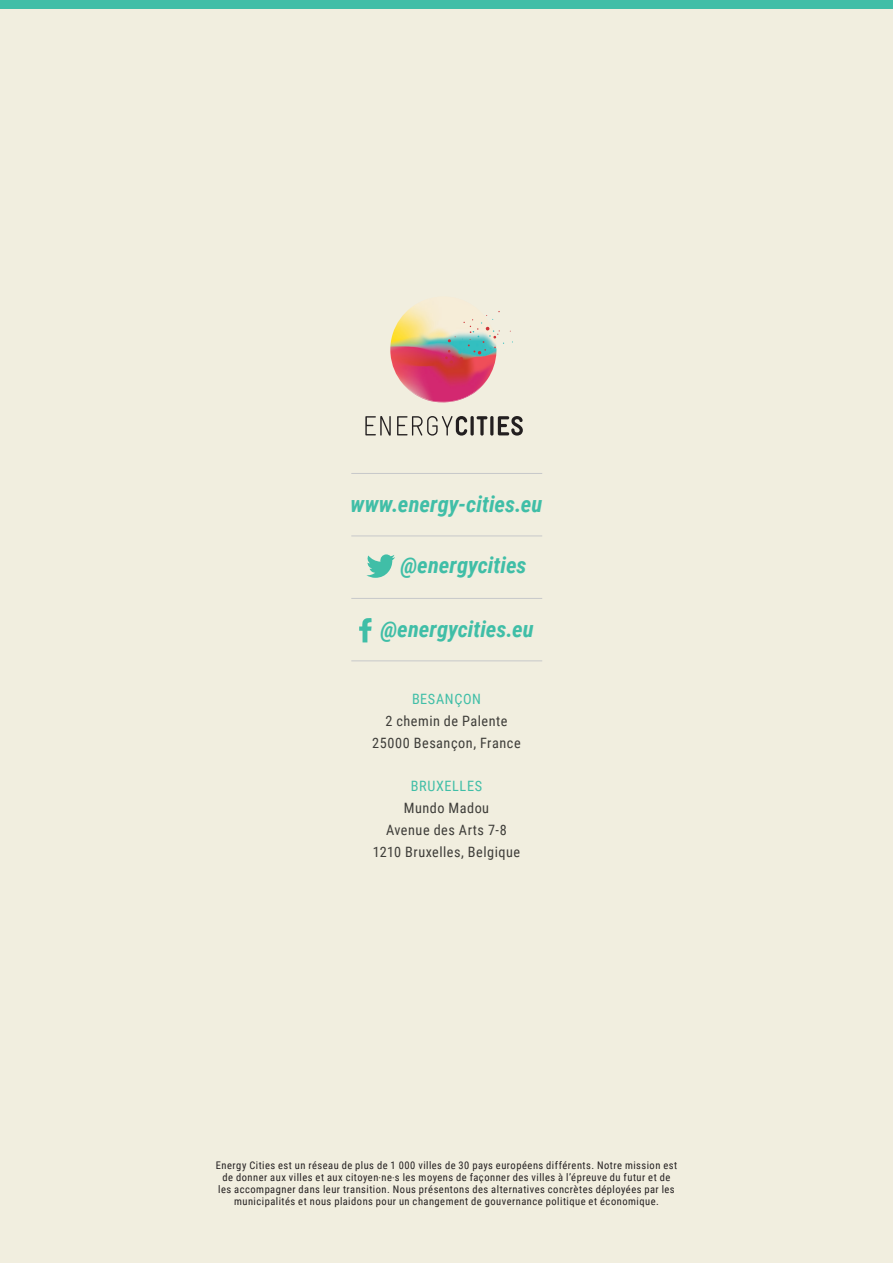
<style>
.page{position:relative;width:893px;height:1263px;background:#f1eedf}
.page>*{position:absolute;margin:0;border:0;box-sizing:border-box;transform-origin:0 0}
.t1{font:italic 700 22.5px "Roboto Condensed";color:#40bea7}
.Copytext{font:14.25px "Roboto Condensed";letter-spacing:.035em;color:#3e3d39}
.Copytext-2{font:14.25px "Roboto Condensed";letter-spacing:.045em;color:#40bea7}
.Footnotes{font:10.5px/12px "Roboto Condensed";letter-spacing:.045em;color:#231f20;text-align:center}
</style>
<div class="page">
<svg style="left:365px;top:416px;width:26px;height:20px"></svg>
<svg style="left:397px;top:416px;width:70px;height:20px"></svg>
<svg style="left:470px;top:416px;width:4px;height:20px"></svg>
<svg style="left:477px;top:416px;width:10px;height:20px"></svg>
<hr style="left:490px;top:416px;width:3px;height:20px;background:#231f20;border-radius:2px">
<svg style="left:498px;top:416px;width:25px;height:20px"></svg>
<img style="left:390px;top:301px;width:114px;height:101px">
<svg style="left:366px;top:554px;width:29px;height:24px"></svg>
<svg style="left:359px;top:618px;width:13px;height:24px"></svg>
<hr style="left:351px;top:473px;width:191px;height:1px;background:#c7c8ca">
<hr style="left:351px;top:535px;width:191px;height:1px;background:#c7c8ca">
<hr style="left:351px;top:598px;width:191px;height:1px;background:#c7c8ca">
<hr style="left:351px;top:660px;width:191px;height:1px;background:#c7c8ca">
<div style="left:0;top:0;width:893px;height:9px;background:#40bea7"></div>
<p class="t1" style="left:351px;top:488px;width:193px">www.energy-cities.eu</p>
<p class="t1" style="left:400px;top:549px;width:128px">@energycities</p>
<p class="t1" style="left:380px;top:613px;width:155px">@energycities.eu</p>
<p class="Copytext-2" style="left:412px;top:689px;width:70px">BESANÇON</p>
<p class="Copytext" style="left:385px;top:711px;width:124px">2 chemin de Palente</p>
<p class="Copytext" style="left:372px;top:733px;width:150px">25000 Besançon, France</p>
<p class="Copytext-2" style="left:411px;top:776px;width:73px">BRUXELLES</p>
<p class="Copytext" style="left:404px;top:798px;width:87px">Mundo Madou</p>
<p class="Copytext" style="left:386px;top:820px;width:122px">Avenue des Arts 7-8</p>
<p class="Copytext" style="left:373px;top:841px;width:149px">1210 Bruxelles, Belgique</p>
<p class="Footnotes" style="left:216px;top:1158px;width:463px">Energy Cities est un réseau de plus de 1 000 villes de 30 pays européens différents. Notre mission est de donner aux villes et aux citoyen‧ne‧s les moyens de façonner des villes à l’épreuve du futur et de les accompagner dans leur transition. Nous présentons des alternatives concrètes déployées par les municipalités et nous plaidons pour un changement de gouvernance politique et économique.</p>
</div>
